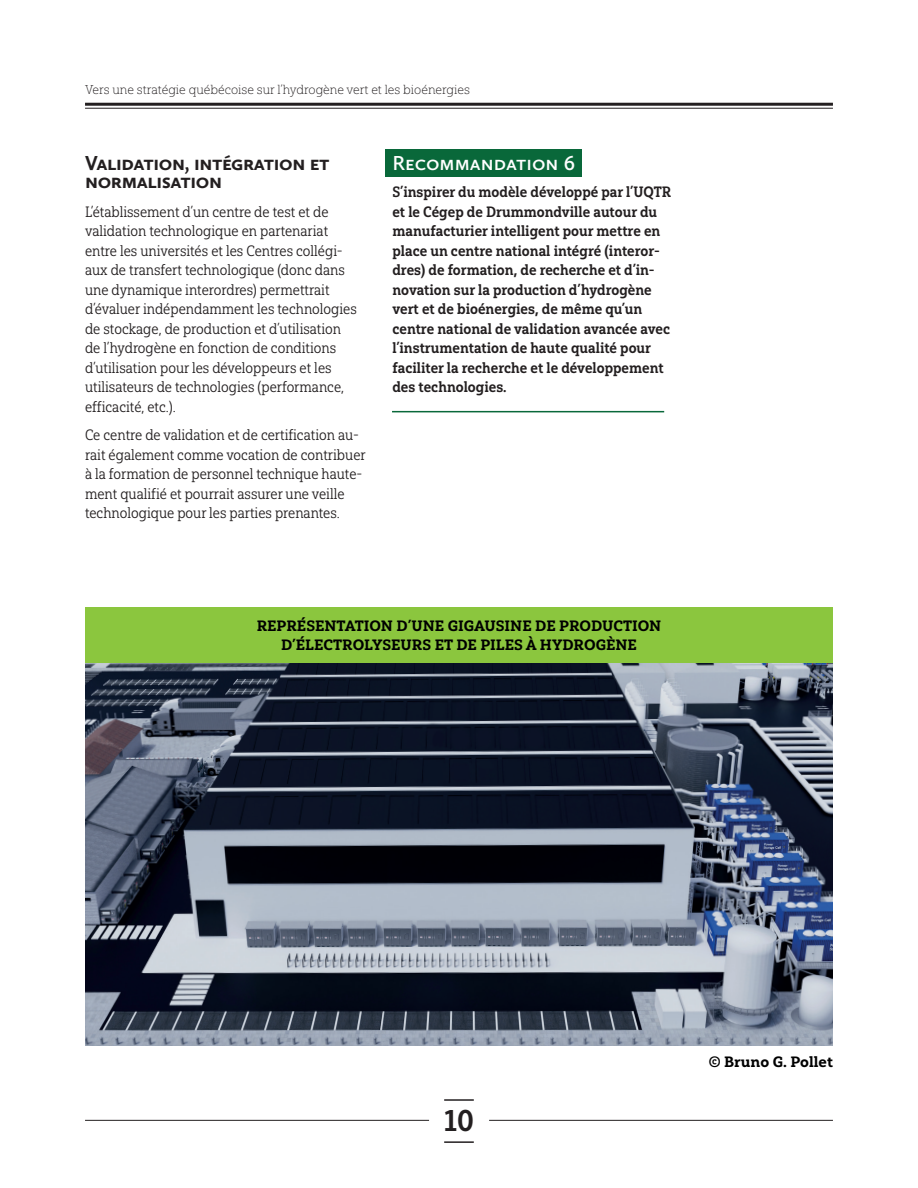
<style>
.page{position:relative;width:918px;height:1188px;background:#fff}
.page>*{position:absolute;margin:0;border:0;box-sizing:border-box;transform-origin:0 0}
.t1{font:30px "Yorkten Slab Con Bol";color:#231f20}
.t2{font:700 21px/18px "Calluna Sans";letter-spacing:-.02em;color:#231f20}
.t3{font:600 21px "Calluna Sans";color:#fff}
.t4{font:15px/19.5px "Yorkten Slab Con Boo";color:#231f20}
.t5{font:15px/19.5px "Yorkten Slab Con Bol";color:#231f20}
.t6{font:15px/19.5px "Yorkten Slab Nor Ex B";color:#000;text-align:center}
.t7{font:12.75px "Yorkten Slab Nor Thi";color:#231f20}
</style>
<div class="page">
<img style="left:85px;top:663px;width:748px;height:382px">
<div style="left:85px;top:607px;width:748px;height:56px;background:#8bc63e"></div>
<hr style="left:85px;top:1120px;width:344px;height:1px;background:#231f20">
<hr style="left:489px;top:1120px;width:344px;height:1px;background:#231f20">
<hr style="left:444px;top:1099px;width:30px;height:2px;background:#231f20">
<hr style="left:444px;top:1141px;width:30px;height:2px;background:#231f20">
<div style="left:386px;top:149px;width:196px;height:28px;background:#09683a"></div>
<hr style="left:392px;top:411px;width:272px;height:1px;background:#09683a">
<hr style="left:85px;top:103px;width:748px;height:3px;background:#231f20">
<hr style="left:85px;top:108px;width:748px;height:1px;background:#231f20">
<p class="t7" style="left:85px;top:82px;width:387px">Vers une stratégie québécoise sur l’hydrogène vert et les bioénergies</p>
<h2 class="t2" style="left:85px;top:154px;width:246px">Validation, intégration et normalisation</h2>
<p class="t4" style="left:85px;top:202px;width:273px">L’établissement d’un centre de test et de validation technologique en partenariat entre les universités et les Centres collégi&shy;aux de transfert technologique (donc dans une dynamique interordres) permettrait d’évaluer indépendamment les technologies de stockage, de production et d’utilisation de l’hydrogène en fonction de conditions d’utilisation pour les développeurs et les utilisateurs de technologies (performance, efficacité, etc.).</p>
<p class="t4" style="left:85px;top:426px;width:282px">Ce centre de validation et de certification au&shy;rait également comme vocation de contribuer à la formation de personnel technique haute&shy;ment qualifié et pourrait assurer une veille technologique pour les parties prenantes.</p>
<h2 class="t3" style="left:392px;top:151px;width:184px">Recommandation 6</h2>
<p class="t5" style="left:392px;top:182px;width:280px">S’inspirer du modèle développé par l’UQTR et le Cégep de Drummondville autour du manufacturier intelligent pour mettre en place un centre national intégré (interor&shy;dres) de formation, de recherche et d’in&shy;novation sur la production d’hydrogène vert et de bioénergies, de même qu’un centre national de validation avancée avec l’instrumentation de haute qualité pour faciliter la recherche et le développement des technologies.</p>
<p class="t6" style="left:257px;top:616px;width:406px">REPRÉSENTATION D’UNE GIGAUSINE DE PRODUCTION<br>D’ÉLECTROLYSEURS ET DE PILES À HYDROGÈNE</p>
<h1 class="t1" style="left:444px;top:1102px;width:31px">10</h1>
<p class="t6" style="left:709px;top:1052px;width:126px">© Bruno G. Pollet</p>
</div>
